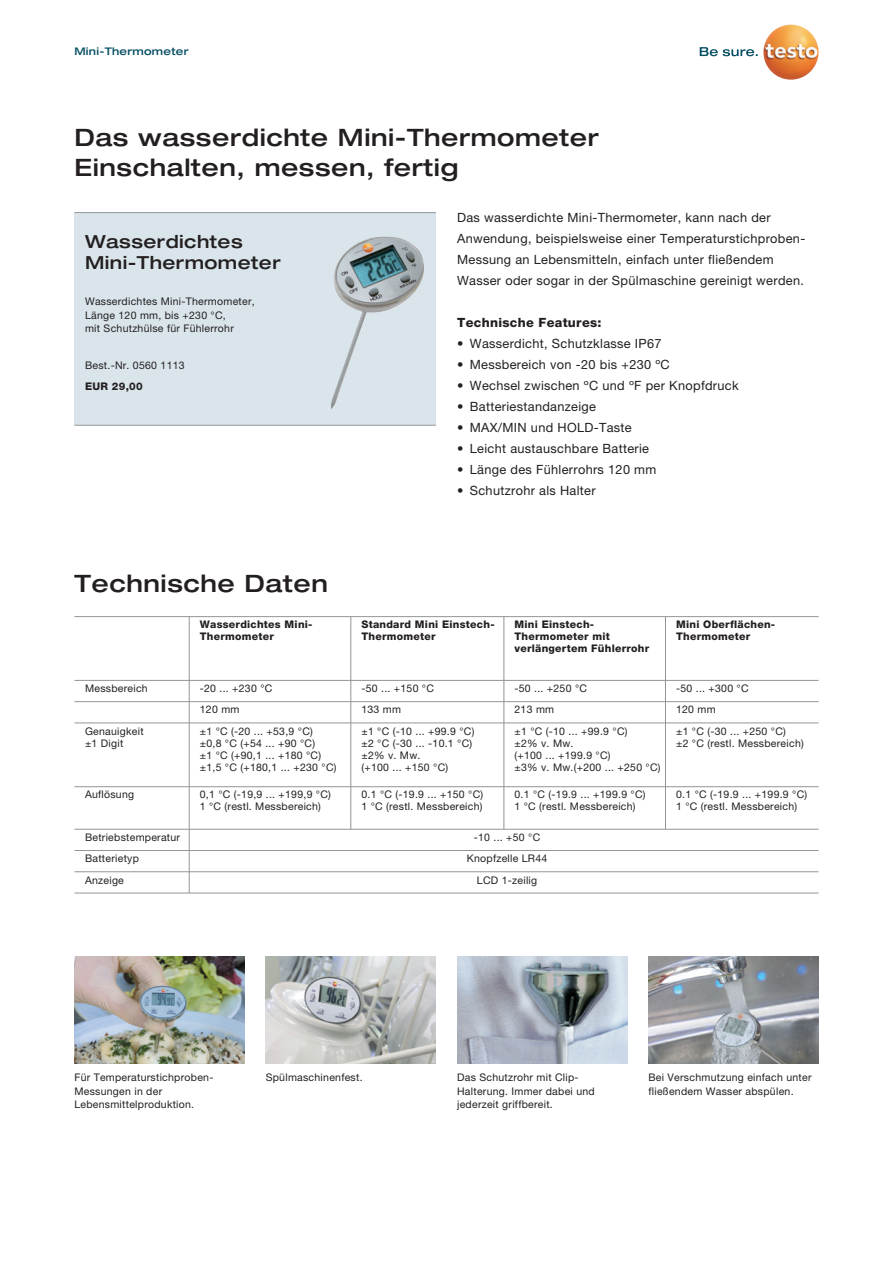
<style>
.page{position:relative;width:893px;height:1263px;background:#fff}
.page>*{position:absolute;margin:0;border:0;box-sizing:border-box;transform-origin:0 0}
.t1{font:500 expanded 24px/30px "Helvetica Neue LTW1 G";letter-spacing:.025em;color:#231f20}
.t2{font:500 expanded 18px/21px "Helvetica Neue LTW1 G";letter-spacing:.025em;color:#231f20}
.t3{font:12.75px/21px "Helvetica Neue LTW1 G";letter-spacing:.025em;color:#231f20}
.t4{font:800 12.75px "Helvetica Neue LTW1 G";letter-spacing:.025em;color:#231f20}
.t5{font:10.5px/12px "Helvetica Neue LTW1 G";letter-spacing:.025em;color:#231f20}
.t6{font:800 10.5px/12px "Helvetica Neue LTW1 G";letter-spacing:.025em;color:#231f20}
.t7{font:500 expanded 10.5px "Helvetica Neue LTW1 G";letter-spacing:.025em;color:#074f64}
</style>
<div class="page">
<img style="left:74px;top:957px;width:170px;height:106px">
<div style="left:74px;top:213px;width:362px;height:212px;background:#d9e5eb"></div>
<hr style="left:74px;top:212px;width:362px;height:1px;background:#939598">
<hr style="left:74px;top:425px;width:362px;height:1px;background:#939598">
<img style="left:331px;top:236px;width:93px;height:173px">
<img style="left:266px;top:957px;width:170px;height:106px">
<img style="left:648px;top:957px;width:171px;height:106px">
<img style="left:457px;top:957px;width:170px;height:106px">
<svg style="left:700px;top:47px;width:58px;height:9px"></svg>
<img style="left:763px;top:24px;width:56px;height:56px;border-radius:28px">
<hr style="left:74px;top:616px;width:745px;height:1px;background:#939598">
<hr style="left:74px;top:680px;width:745px;height:1px;background:#939598">
<hr style="left:74px;top:701px;width:745px;height:1px;background:#939598">
<hr style="left:74px;top:786px;width:745px;height:1px;background:#939598">
<hr style="left:74px;top:829px;width:745px;height:1px;background:#939598">
<hr style="left:74px;top:850px;width:745px;height:1px;background:#939598">
<hr style="left:74px;top:871px;width:745px;height:1px;background:#939598">
<hr style="left:74px;top:893px;width:745px;height:1px;background:#939598">
<hr style="left:74px;top:722px;width:745px;height:1px;background:#939598">
<hr style="left:189px;top:617px;width:1px;height:276px;background:#939598">
<hr style="left:350px;top:617px;width:1px;height:212px;background:#939598">
<hr style="left:503px;top:617px;width:1px;height:212px;background:#939598">
<hr style="left:665px;top:617px;width:1px;height:212px;background:#939598">
<p class="t7" style="left:74px;top:44px;width:116px">Mini-Thermometer</p>
<h1 class="t1" style="left:74px;top:121px;width:526px">Das wasserdichte Mini-Thermometer<br>Einschalten, messen, fertig</h1>
<h2 class="t2" style="left:85px;top:230px;width:197px">Wasserdichtes<br>Mini-Thermometer</h2>
<p class="t5" style="left:85px;top:295px;width:171px;line-height:13.5px">Wasserdichtes Mini-Thermometer,<br>Länge 120 mm, bis +230 °C,<br>mit Schutzhülse für Fühlerrohr</p>
<p class="t5" style="left:85px;top:359px;width:101px">Best.-Nr. 0560 1113</p>
<p class="t6" style="left:85px;top:381px;width:59px">EUR 29,00</p>
<h1 class="t1" style="left:74px;top:568px;width:255px">Technische Daten</h1>
<p class="t3" style="left:457px;top:207px;width:350px">Das wasserdichte Mini-Thermometer, kann nach der Anwendung, beispielsweise einer Temperaturstichproben-Messung an Lebensmitteln, einfach unter fließendem Wasser oder sogar in der Spülmaschine gereinigt werden.</p>
<p class="t4" style="left:457px;top:315px;width:146px">Technische Features:</p>
<p class="t3" style="left:457px;top:333px;width:206px">• Wasserdicht, Schutzklasse IP67</p>
<p class="t3" style="left:457px;top:354px;width:214px">• Messbereich von -20 bis +230 ºC</p>
<p class="t3" style="left:457px;top:375px;width:283px">• Wechsel zwischen ºC und ºF per Knopfdruck</p>
<p class="t3" style="left:457px;top:396px;width:140px">• Batteriestandanzeige</p>
<p class="t3" style="left:457px;top:417px;width:176px">• MAX/MIN und HOLD-Taste</p>
<p class="t3" style="left:457px;top:438px;width:193px">• Leicht austauschbare Batterie</p>
<p class="t3" style="left:457px;top:459px;width:201px">• Länge des Fühlerrohrs 120 mm</p>
<p class="t3" style="left:457px;top:480px;width:140px">• Schutzrohr als Halter</p>
<p class="t6" style="left:361px;top:619px;width:135px">Standard Mini Einstech-<br>Thermometer</p>
<p class="t6" style="left:676px;top:619px;width:101px">Mini Oberflächen-<br>Thermometer</p>
<p class="t6" style="left:200px;top:619px;width:114px">Wasserdichtes Mini-<br>Thermometer</p>
<p class="t6" style="left:514px;top:619px;width:136px">Mini Einstech-<br>Thermometer mit verlängertem Fühlerrohr</p>
<p class="t5" style="left:514px;top:682px;width:74px">-50 ... +250 °C</p>
<p class="t5" style="left:514px;top:725px;width:148px">±1 °C (-10 ... +99.9 °C)<br>±2% v. Mw.<br>(+100 ... +199.9 °C)<br>±3% v. Mw.(+200 ... +250 °C)</p>
<p class="t5" style="left:514px;top:789px;width:133px">0.1 °C (-19.9 ... +199.9 °C)<br>1 °C (restl. Messbereich)</p>
<p class="t5" style="left:361px;top:682px;width:74px">-50 ... +150 °C</p>
<p class="t5" style="left:361px;top:725px;width:115px">±1 °C (-10 ... +99.9 °C) ±2 °C (-30 ... -10.1 °C) ±2% v. Mw.<br>(+100 ... +150 °C)</p>
<p class="t5" style="left:361px;top:789px;width:123px">0.1 °C (-19.9 ... +150 °C)<br>1 °C (restl. Messbereich)</p>
<p class="t5" style="left:85px;top:682px;width:64px">Messbereich</p>
<p class="t5" style="left:200px;top:682px;width:74px">-20 ... +230 °C</p>
<p class="t5" style="left:85px;top:725px;width:60px">Genauigkeit ±1 Digit</p>
<p class="t5" style="left:200px;top:725px;width:138px">±1 °C (-20 ... +53,9 °C) ±0,8 °C (+54 ... +90 °C)<br>±1 °C (+90,1 ... +180 °C) ±1,5 °C (+180,1 ... +230 °C)</p>
<p class="t5" style="left:85px;top:789px;width:51px">Auflösung</p>
<p class="t5" style="left:200px;top:789px;width:133px">0,1 °C (-19,9 ... +199,9 °C)<br>1 °C (restl. Messbereich)</p>
<p class="t5" style="left:85px;top:831px;width:97px">Betriebstemperatur</p>
<p class="t5" style="left:474px;top:831px;width:68px">-10 ... +50 °C</p>
<p class="t5" style="left:85px;top:852px;width:55px">Batterietyp</p>
<p class="t5" style="left:467px;top:852px;width:82px">Knopfzelle LR44</p>
<p class="t5" style="left:85px;top:874px;width:40px">Anzeige</p>
<p class="t5" style="left:477px;top:874px;width:62px">LCD 1-zeilig</p>
<p class="t5" style="left:676px;top:682px;width:74px">-50 ... +300 °C</p>
<p class="t5" style="left:200px;top:704px;width:41px">120 mm</p>
<p class="t5" style="left:361px;top:704px;width:41px">133 mm</p>
<p class="t5" style="left:514px;top:704px;width:41px">213 mm</p>
<p class="t5" style="left:676px;top:699px;width:111px;line-height:21.3px">120 mm<br>±1 °C (-30 ... +250 °C)</p>
<p class="t5" style="left:676px;top:737px;width:129px">±2 °C (restl. Messbereich)</p>
<p class="t5" style="left:676px;top:789px;width:133px">0.1 °C (-19.9 ... +199.9 °C)<br>1 °C (restl. Messbereich)</p>
<p class="t5" style="left:74px;top:1071px;width:141px;line-height:13.5px">Für Temperaturstichproben-<br>Messungen in der<br>Lebensmittelproduktion.</p>
<p class="t5" style="left:266px;top:1071px;width:98px">Spülmaschinenfest.</p>
<p class="t5" style="left:457px;top:1071px;width:139px;line-height:13.5px">Das Schutzrohr mit Clip-<br>Halterung. Immer dabei und jederzeit griffbereit.</p>
<p class="t5" style="left:648px;top:1071px;width:165px;line-height:13.5px">Bei Verschmutzung einfach unter fließendem Wasser abspülen.</p>
</div>
